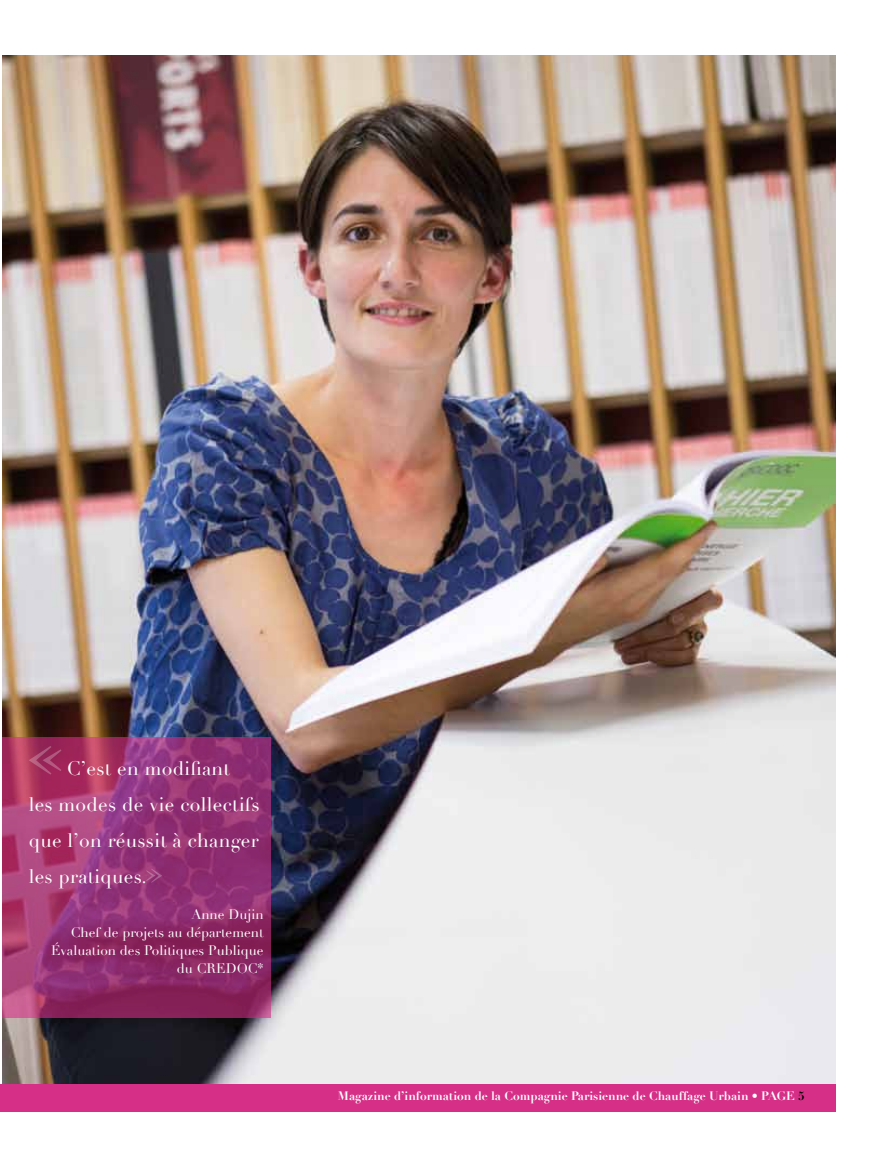
<style>
.page{position:relative;width:893px;height:1149px;background:#fff}
.page>*{position:absolute;margin:0;border:0;box-sizing:border-box;transform-origin:0 0}
.t1{font:19.2px/36px "Didot";letter-spacing:.015em;color:#fff}
.t2{font:13.5px/18px "Didot";color:#fff;text-align:right}
.t3{font:700 12px "Didot";color:#fff}
.s1{color:#000}
</style>
<div class="page">
<img style="left:2px;top:56px;width:834px;height:1027px">
<div style="left:0;top:1083px;width:836px;height:27px;background:#d62f87"></div>
<svg style="left:2px;top:736px;width:268px;height:280px;background:#97336f"></svg>
<svg style="left:29px;top:745px;width:32px;height:29px"></svg>
<svg style="left:146px;top:868px;width:16px;height:14px"></svg>
<h1 class="t1" style="left:29px;top:750px;width:233px;text-indent:38px">C’est en modifiant<br>les modes de vie collectifs que l’on réussit à changer les pratiques.</h1>
<p class="t2" style="left:51px;top:905px;width:214px">Anne Dujin<br>Chef de projets au département<br>Évaluation des Politiques Publique du CREDOC*</p>
<p class="t3" style="left:338px;top:1088px;width:468px">Magazine d’information de la Compagnie Parisienne de Chauffage Urbain • PAGE <span class="s1">5</span></p>
</div>
